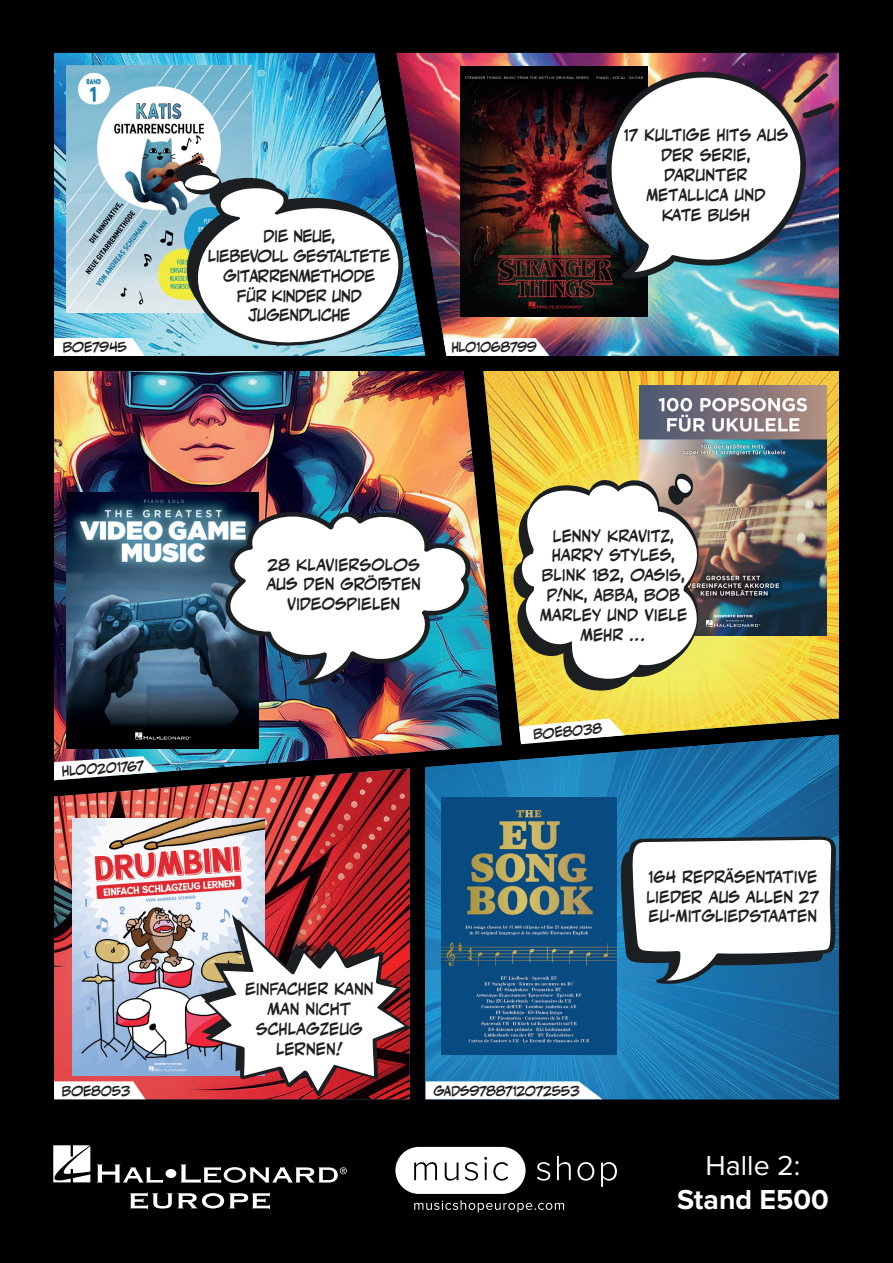
<style>
.page{position:relative;width:893px;height:1263px;background:#000}
.page>*{position:absolute;margin:0;border:0;box-sizing:border-box;transform-origin:0 0}
.t1{font:700 28.5px "Proxima Nova";color:#fff}
.t2{font:28.5px "Proxima Nova";color:#fff}
.t3{font:16.5px/19.8px "CC Mighty Mouth";color:#231f20;text-align:center}
.t4{font:16.5px/19.8px "CC Mighty Mouth";letter-spacing:-.03em;color:#231f20;text-align:center}
.t5{font:13.65px "CC Mighty Mouth";letter-spacing:-.03em;color:#231f20}
</style>
<div class="page">
<img style="left:54px;top:53px;width:342px;height:303px">
<img style="left:396px;top:53px;width:443px;height:303px">
<img style="left:54px;top:371px;width:429px;height:397px">
<img style="left:483px;top:371px;width:356px;height:364px">
<img style="left:54px;top:768px;width:356px;height:331px">
<img style="left:425px;top:735px;width:414px;height:364px">
<img style="left:442px;top:798px;width:175px;height:256px">
<img style="left:460px;top:66px;width:187px;height:250px">
<img style="left:72px;top:819px;width:193px;height:257px">
<img style="left:639px;top:386px;width:187px;height:249px">
<img style="left:67px;top:65px;width:185px;height:247px">
<img style="left:66px;top:492px;width:193px;height:257px">
<img style="left:224px;top:510px;width:248px;height:175px">
<img style="left:603px;top:63px;width:233px;height:216px">
<svg style="left:621px;top:836px;width:215px;height:149px;background:#bbc8d1"></svg>
<svg style="left:511px;top:473px;width:190px;height:219px;background:#ddd8bb"></svg>
<svg style="left:200px;top:914px;width:210px;height:182px;background:#c0969a"></svg>
<svg style="left:173px;top:163px;width:232px;height:184px;background:#b3cad2"></svg>
<svg style="left:97px;top:1164px;width:66px;height:19px"></svg>
<svg style="left:181px;top:1164px;width:166px;height:19px"></svg>
<div style="left:166px;top:1169px;width:10px;height:9px;background:#fff;border-radius:50%"></div>
<svg style="left:53px;top:1145px;width:37px;height:38px"></svg>
<svg style="left:130px;top:1192px;width:140px;height:17px"></svg>
<svg style="left:54px;top:338px;width:91px;height:18px;background:#f6fbfd"></svg>
<svg style="left:54px;top:756px;width:104px;height:24px;background:#bbbec3"></svg>
<svg style="left:54px;top:1081px;width:91px;height:18px;background:#fcefef"></svg>
<svg style="left:443px;top:338px;width:106px;height:18px;background:#f3eeef"></svg>
<svg style="left:426px;top:1081px;width:176px;height:18px;background:#ebf4f9"></svg>
<svg style="left:519px;top:718px;width:106px;height:26px;background:#d2cbae"></svg>
<svg style="left:414px;top:1200px;width:150px;height:12px"></svg>
<svg style="left:537px;top:1162px;width:13px;height:18px"></svg>
<svg style="left:557px;top:1156px;width:14px;height:24px"></svg>
<svg style="left:577px;top:1162px;width:17px;height:18px"></svg>
<svg style="left:601px;top:1162px;width:16px;height:25px"></svg>
<svg style="left:395px;top:1147px;width:131px;height:47px;background:#d8d8d8"></svg>
<p class="t5" style="left:63px;top:336px;width:66px">BOE7945</p>
<p class="t4" style="left:208px;top:224px;width:184px">DIE NEUE,<br>LIEBEVOLL GESTALTETE<br>GITARRENMETHODE<br>FÜR KINDER UND<br>JUGENDLICHE</p>
<p class="t5" style="left:451px;top:336px;width:87px">HL01068799</p>
<p class="t3" style="left:624px;top:123px;width:166px">17 KULTIGE HITS AUS<br>DER SERIE,<br>DARUNTER<br>METALLICA UND<br>KATE BUSH</p>
<p class="t5" style="left:61px;top:760px;width:84px;rotate:-4deg">HL00201767</p>
<p class="t5" style="left:62px;top:1079px;width:70px">BOE8053</p>
<p class="t3" style="left:266px;top:553px;width:156px">28 KLAVIERSOLOS<br>AUS DEN GRÖßTEN<br>VIDEOSPIELEN</p>
<p class="t3" style="left:540px;top:524px;width:149px">LENNY KRAVITZ,<br>HARRY STYLES,<br>BLINK 182, OASIS,<br>P!NK, ABBA, BOB<br>MARLEY UND VIELE<br>MEHR …</p>
<p class="t5" style="left:532px;top:723px;width:71px;rotate:-5deg">BOE 8038</p>
<p class="t3" style="left:245px;top:977px;width:130px">EINFACHER KANN<br>MAN NICHT<br>SCHLAGZEUG<br>LERNEN!</p>
<p class="t5" style="left:434px;top:1079px;width:10px">GADS</p>
<p class="t5" style="left:469px;top:1079px;width:112px">9788712072553</p>
<p class="t3" style="left:646px;top:865px;width:174px;text-align:justify">164 REPRÄSENTATIVE LIEDER AUS ALLEN 27<br>EU -MITGLIEDSTAATEN</p>
<h1 class="t2" style="left:706px;top:1144px;width:96px">Halle 2:</h1>
<h1 class="t1" style="left:677px;top:1178px;width:153px">Stand E500</h1>
</div>
